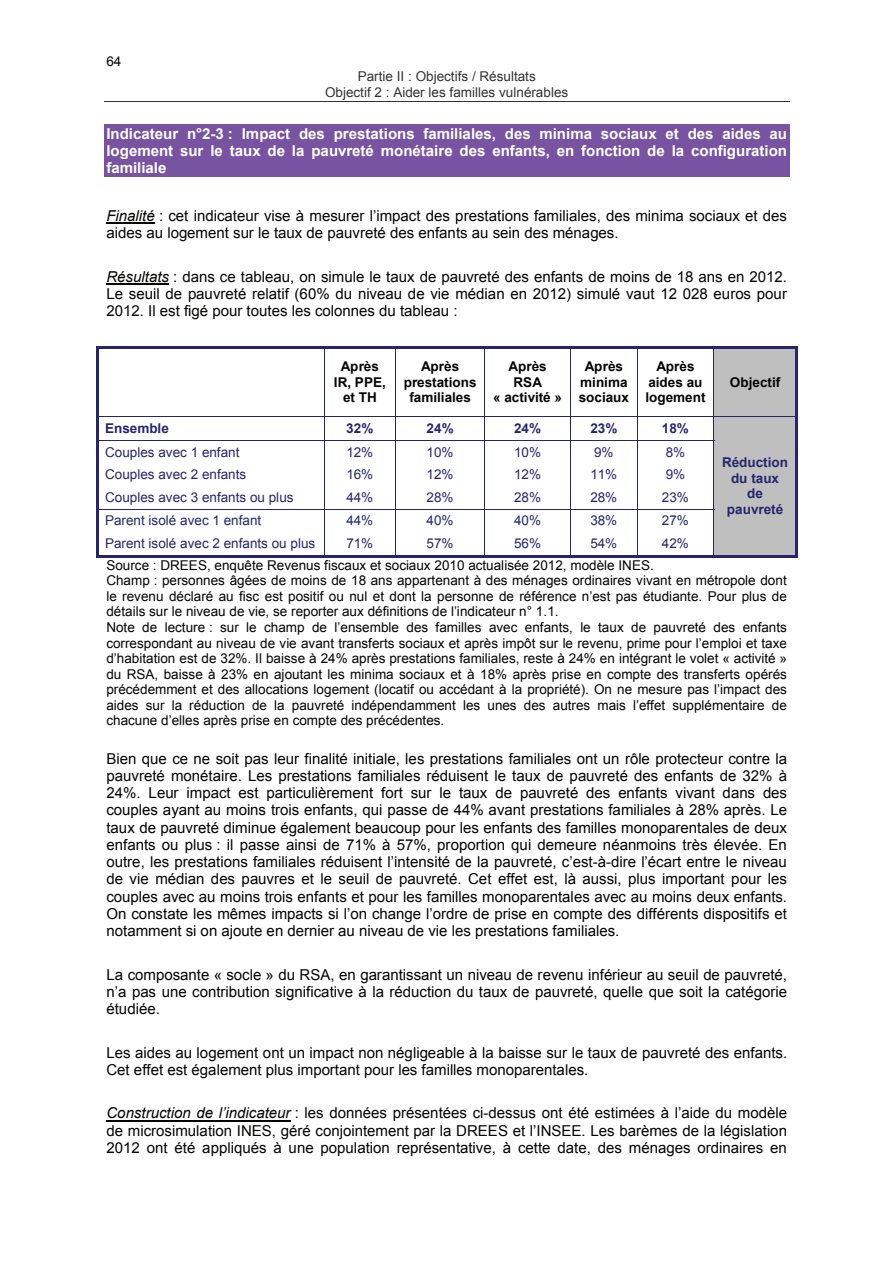
<style>
.page{position:relative;width:893px;height:1263px;background:#fff}
.page>*{position:absolute;margin:0;border:0;box-sizing:border-box;transform-origin:0 0}
.t1{font:15px/17.2px "Arial";color:#040503;text-align:justify}
.t2{font:700 15px/17.2px "Arial";color:#fff;text-align:justify}
.t3{font:13.5px/15.6px "Arial";color:#040503}
.t4{font:13.5px "Arial";color:#25266d}
.t5{font:700 13.5px/15.6px "Arial";color:#040503;text-align:center}
.t6{font:13.5px/15.6px "Arial";color:#313332;text-align:center}
.t7{font:700 13.5px/15.5px "Arial";color:#25266d;text-align:center}
.s1{font-style:italic}
</style>
<div class="page">
<hr style="left:104px;top:101px;width:685px;height:1px;background:#313332">
<div style="left:104px;top:125px;width:685px;height:17px;background:#7753a2"></div>
<div style="left:104px;top:142px;width:685px;height:17px;background:#7753a2"></div>
<div style="left:104px;top:159px;width:685px;height:18px;background:#7753a2"></div>
<hr style="left:106px;top:223px;width:49px;height:1px;background:#040503">
<hr style="left:106px;top:284px;width:63px;height:1px;background:#040503">
<div style="left:714px;top:348px;width:81px;height:68px;background:#bfbfbf"></div>
<hr style="left:96px;top:346px;width:701px;height:2px;background:#25266d">
<hr style="left:96px;top:348px;width:2px;height:68px;background:#25266d">
<hr style="left:324px;top:348px;width:1px;height:68px;background:#25266d">
<hr style="left:395px;top:348px;width:1px;height:68px;background:#25266d">
<hr style="left:484px;top:348px;width:1px;height:68px;background:#25266d">
<hr style="left:570px;top:348px;width:1px;height:68px;background:#25266d">
<hr style="left:637px;top:348px;width:1px;height:68px;background:#25266d">
<hr style="left:713px;top:348px;width:1px;height:68px;background:#25266d">
<hr style="left:795px;top:348px;width:2px;height:68px;background:#25266d">
<div style="left:714px;top:417px;width:81px;height:138px;background:#bfbfbf"></div>
<hr style="left:96px;top:416px;width:389px;height:1px;background:#25266d">
<hr style="left:485px;top:416px;width:85px;height:1px;background:#25266d">
<hr style="left:570px;top:416px;width:227px;height:1px;background:#25266d">
<hr style="left:96px;top:417px;width:2px;height:23px;background:#25266d">
<hr style="left:795px;top:417px;width:2px;height:23px;background:#25266d">
<hr style="left:96px;top:440px;width:389px;height:1px;background:#25266d">
<hr style="left:485px;top:440px;width:85px;height:1px;background:#25266d">
<hr style="left:570px;top:440px;width:144px;height:1px;background:#25266d">
<hr style="left:96px;top:441px;width:2px;height:22px;background:#25266d">
<hr style="left:795px;top:441px;width:2px;height:22px;background:#25266d">
<hr style="left:96px;top:463px;width:2px;height:22px;background:#25266d">
<hr style="left:795px;top:463px;width:2px;height:22px;background:#25266d">
<hr style="left:96px;top:485px;width:2px;height:24px;background:#25266d">
<hr style="left:795px;top:485px;width:2px;height:24px;background:#25266d">
<hr style="left:96px;top:509px;width:389px;height:1px;background:#25266d">
<hr style="left:485px;top:509px;width:85px;height:1px;background:#25266d">
<hr style="left:570px;top:509px;width:144px;height:1px;background:#25266d">
<hr style="left:96px;top:509px;width:2px;height:23px;background:#25266d">
<hr style="left:795px;top:509px;width:2px;height:23px;background:#25266d">
<hr style="left:96px;top:532px;width:2px;height:25px;background:#25266d">
<hr style="left:96px;top:555px;width:228px;height:2px;background:#25266d">
<svg style="left:324px;top:417px;width:1px;height:138px"></svg>
<hr style="left:324px;top:555px;width:71px;height:2px;background:#25266d">
<svg style="left:395px;top:417px;width:1px;height:138px"></svg>
<hr style="left:395px;top:555px;width:89px;height:2px;background:#25266d">
<svg style="left:484px;top:417px;width:1px;height:138px"></svg>
<hr style="left:484px;top:555px;width:86px;height:2px;background:#25266d">
<svg style="left:570px;top:417px;width:1px;height:138px"></svg>
<hr style="left:570px;top:555px;width:67px;height:2px;background:#25266d">
<svg style="left:637px;top:417px;width:1px;height:138px"></svg>
<hr style="left:637px;top:555px;width:76px;height:2px;background:#25266d">
<svg style="left:713px;top:417px;width:1px;height:138px"></svg>
<hr style="left:713px;top:555px;width:82px;height:2px;background:#25266d">
<hr style="left:795px;top:532px;width:2px;height:25px;background:#25266d">
<hr style="left:106px;top:1120px;width:184px;height:1px;background:#040503">
<p class="t3" style="left:106px;top:53px;width:16px">64</p>
<p class="t6" style="left:325px;top:69px;width:245px">Partie II : Objectifs / Résultats<br>Objectif 2 : Aider les familles vulnérables</p>
<p class="t2" style="left:106px;top:125px;width:682px">Indicateur n°2-3 : Impact des prestations familiales, des minima sociaux et des aides au logement sur le taux de la pauvreté monétaire des enfants, en fonction de la configuration familiale</p>
<p class="t1" style="left:106px;top:207px;width:682px"><span class="s1">Finalité</span> : cet indicateur vise à mesurer l’impact des prestations familiales, des minima sociaux et des aides au logement sur le taux de pauvreté des enfants au sein des ménages.</p>
<p class="t1" style="left:106px;top:268px;width:682px"><span class="s1">Résultats</span> : dans ce tableau, on simule le taux de pauvreté des enfants de moins de 18 ans en 2012.<br>Le seuil de pauvreté relatif (60% du niveau de vie médian en 2012) simulé vaut 12 028 euros pour 2012. Il est figé pour toutes les colonnes du tableau :</p>
<p class="t5" style="left:334px;top:359px;width:53px">Après<br>IR, PPE, et TH</p>
<p class="t5" style="left:404px;top:359px;width:74px">Après prestations familiales</p>
<p class="t5" style="left:493px;top:359px;width:70px">Après<br>RSA<br>« activité »</p>
<p class="t5" style="left:578px;top:359px;width:52px">Après minima sociaux</p>
<p class="t5" style="left:645px;top:359px;width:61px">Après aides au logement</p>
<p class="t7" style="left:105px;top:421px;width:65px">Ensemble</p>
<p class="t7" style="left:346px;top:421px;width:29px">32%</p>
<p class="t7" style="left:426px;top:421px;width:29px">24%</p>
<p class="t7" style="left:514px;top:421px;width:29px">24%</p>
<p class="t7" style="left:590px;top:421px;width:29px">23%</p>
<p class="t7" style="left:662px;top:421px;width:29px">18%</p>
<p class="t5" style="left:730px;top:374px;width:52px">Objectif</p>
<p class="t4" style="left:105px;top:445px;width:136px">Couples avec 1 enfant</p>
<p class="t4" style="left:346px;top:445px;width:28px">12%</p>
<p class="t4" style="left:426px;top:445px;width:28px">10%</p>
<p class="t4" style="left:514px;top:445px;width:28px">10%</p>
<p class="t4" style="left:594px;top:445px;width:21px">9%</p>
<p class="t4" style="left:665px;top:445px;width:21px">8%</p>
<p class="t4" style="left:105px;top:467px;width:142px">Couples avec 2 enfants</p>
<p class="t4" style="left:346px;top:467px;width:28px">16%</p>
<p class="t4" style="left:426px;top:467px;width:28px">12%</p>
<p class="t4" style="left:514px;top:467px;width:28px">12%</p>
<p class="t4" style="left:590px;top:467px;width:28px">11%</p>
<p class="t4" style="left:665px;top:467px;width:21px">9%</p>
<p class="t4" style="left:105px;top:490px;width:190px">Couples avec 3 enfants ou plus</p>
<p class="t4" style="left:346px;top:490px;width:28px">44%</p>
<p class="t4" style="left:426px;top:490px;width:28px">28%</p>
<p class="t4" style="left:514px;top:490px;width:28px">28%</p>
<p class="t4" style="left:590px;top:490px;width:28px">28%</p>
<p class="t4" style="left:662px;top:490px;width:28px">23%</p>
<p class="t4" style="left:105px;top:513px;width:158px">Parent isolé avec 1 enfant</p>
<p class="t4" style="left:346px;top:513px;width:28px">44%</p>
<p class="t4" style="left:426px;top:513px;width:28px">40%</p>
<p class="t4" style="left:514px;top:513px;width:28px">40%</p>
<p class="t4" style="left:590px;top:513px;width:28px">38%</p>
<p class="t4" style="left:662px;top:513px;width:28px">27%</p>
<p class="t4" style="left:105px;top:536px;width:212px">Parent isolé avec 2 enfants ou plus</p>
<p class="t4" style="left:346px;top:536px;width:28px">71%</p>
<p class="t4" style="left:426px;top:536px;width:28px">57%</p>
<p class="t4" style="left:514px;top:536px;width:28px">56%</p>
<p class="t4" style="left:590px;top:536px;width:28px">54%</p>
<p class="t4" style="left:662px;top:536px;width:28px">42%</p>
<p class="t3" style="left:106px;top:557px;width:682px">Source : DREES, enquête Revenus fiscaux et sociaux 2010 actualisée 2012, modèle INES.<br>Champ : personnes âgées de moins de 18 ans appartenant à des ménages ordinaires vivant en métropole dont le revenu déclaré au fisc est positif ou nul et dont la personne de référence n’est pas étudiante. Pour plus de détails sur le niveau de vie, se reporter aux définitions de l’indicateur n° 1.1.<br>Note de lecture : sur le champ de l’ensemble des familles avec enfants, le taux de pauvreté des enfants correspondant au niveau de vie avant transferts sociaux et après impôt sur le revenu, prime pour l’emploi et taxe d’habitation est de 32%. Il baisse à 24% après prestations familiales, reste à 24% en intégrant le volet « activité » du RSA, baisse à 23% en ajoutant les minima sociaux et à 18% après prise en compte des transferts opérés précédemment et des allocations logement (locatif ou accédant à la propriété). On ne mesure pas l’impact des aides sur la réduction de la pauvreté indépendamment les unes des autres mais l’effet supplémentaire de chacune d’elles après prise en compte des précédentes.</p>
<p class="t1" style="left:106px;top:750px;width:682px">Bien que ce ne soit pas leur finalité initiale, les prestations familiales ont un rôle protecteur contre la pauvreté monétaire. Les prestations familiales réduisent le taux de pauvreté des enfants de 32% à 24%. Leur impact est particulièrement fort sur le taux de pauvreté des enfants vivant dans des couples ayant au moins trois enfants, qui passe de 44% avant prestations familiales à 28% après. Le taux de pauvreté diminue également beaucoup pour les enfants des familles monoparentales de deux enfants ou plus : il passe ainsi de 71% à 57%, proportion qui demeure néanmoins très élevée. En outre, les prestations familiales réduisent l’intensité de la pauvreté, c’est-à-dire l’écart entre le niveau de vie médian des pauvres et le seuil de pauvreté. Cet effet est, là aussi, plus important pour les couples avec au moins trois enfants et pour les familles monoparentales avec au moins deux enfants.<br>On constate les mêmes impacts si l’on change l’ordre de prise en compte des différents dispositifs et notamment si on ajoute en dernier au niveau de vie les prestations familiales.</p>
<p class="t1" style="left:106px;top:966px;width:682px">La composante « socle » du RSA, en garantissant un niveau de revenu inférieur au seuil de pauvreté, n’a pas une contribution significative à la réduction du taux de pauvreté, quelle que soit la catégorie étudiée.</p>
<p class="t1" style="left:106px;top:1044px;width:682px">Les aides au logement ont un impact non négligeable à la baisse sur le taux de pauvreté des enfants.<br>Cet effet est également plus important pour les familles monoparentales.</p>
<p class="t1" style="left:106px;top:1105px;width:682px"><span class="s1">Construction de l’indicateur</span> : les données présentées ci-dessus ont été estimées à l’aide du modèle de microsimulation INES, géré conjointement par la DREES et l’INSEE. Les barèmes de la législation 2012 ont été appliqués à une population représentative, à cette date, des ménages ordinaires en</p>
<p class="t7" style="left:722px;top:455px;width:68px">Réduction du taux de pauvreté</p>
</div>
